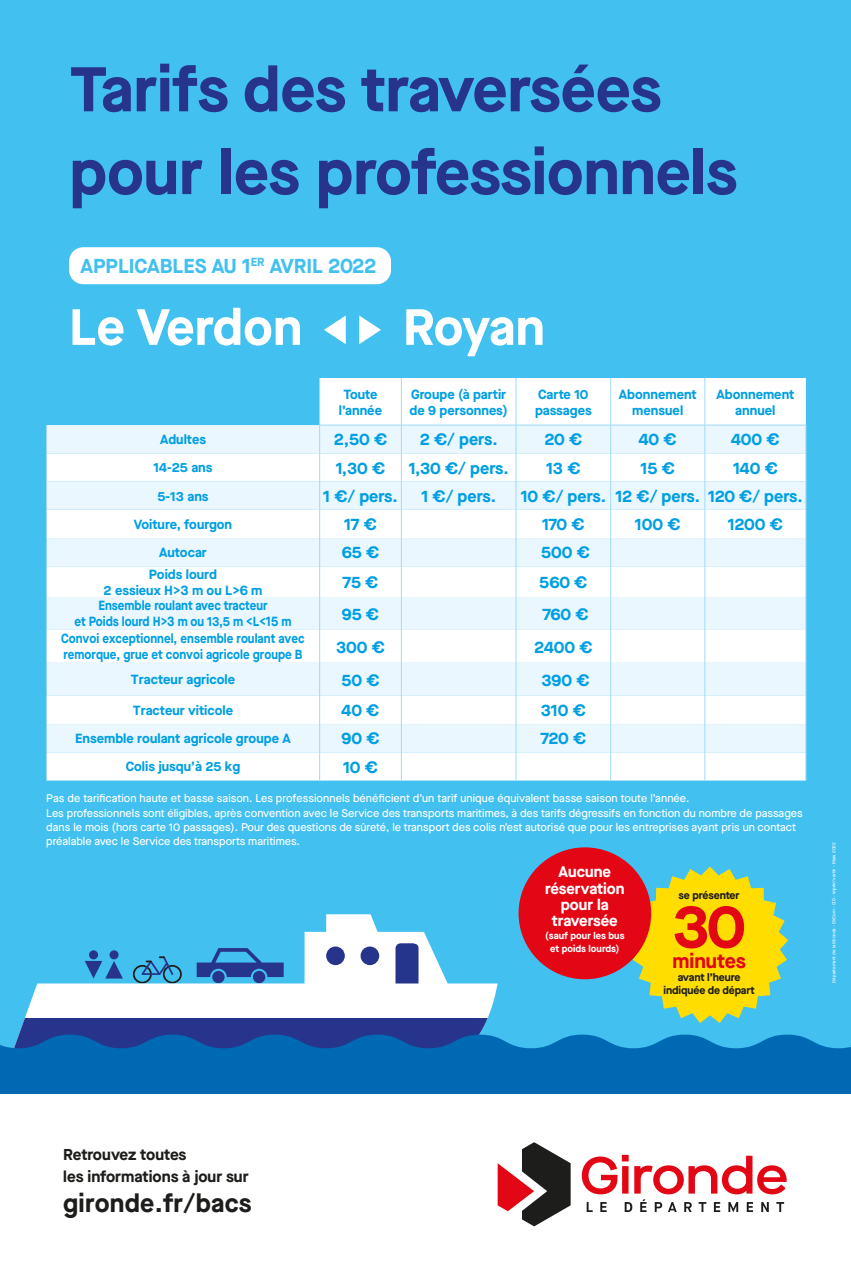
<style>
.page{position:relative;width:851px;height:1276px;background:#fff}
.page>*{position:absolute;margin:0;border:0;box-sizing:border-box;transform-origin:0 0}
.t1{font:700 62.93px/82.8px "Maison Neue";color:#27348b}
.t2{font:700 60.6px "Maison Neue";color:#e30614}
.t3{font:700 50.85px "Maison Neue";letter-spacing:-.005em;color:#fff}
.t4{font:700 25.5px "Maison Neue";letter-spacing:.01em;color:#1d1d1b}
.t5{font:700 20.17px "Maison Neue";color:#42c0f0}
.t6{font:700 20.17px "Maison Neue";color:#e30614}
.t7{font:700 16.58px "Maison Neue";color:#009fe3}
.t8{font:700 15.75px "Maison Neue";color:#1d1d1b}
.t9{font:700 15.45px/16.2px "Maison Neue";color:#fff;text-align:center}
.t10{font:700 13.27px/15.9px "Maison Neue";color:#009fe3;text-align:center}
.t11{font:700 13.27px/15.9px "Maison Neue";color:#009fe3;scale:.9 1}
.t12{font:500 11.1px/14.3px "Maison Neue";color:#fff}
.t13{font:700 10.88px "Maison Neue";letter-spacing:-.01em;color:#1d1d1b}
.t14{font:700 9.75px/13px "Maison Neue";color:#fff;text-align:center}
.questions{font:500 4.5px "Maison Neue";color:#fff}
</style>
<div class="page">
<div style="left:0;top:0;width:850px;height:1094px;background:#42c0f0"></div>
<svg style="left:19px;top:914px;width:478px;height:120px"></svg>
<svg style="left:0;top:1034px;width:850px;height:60px;fill:#0069b4"></svg>
<svg style="left:581px;top:1154px;width:205px;height:58px"></svg>
<svg style="left:497px;top:1142px;width:73px;height:84px"></svg>
<svg style="left:324px;top:315px;width:22px;height:29px"></svg>
<svg style="left:359px;top:315px;width:22px;height:29px"></svg>
<svg style="left:631px;top:866px;width:157px;height:157px"></svg>
<div style="left:518px;top:847px;width:133px;height:132px;background:#e30614;border-radius:50%"></div>
<div style="left:69px;top:247px;width:322px;height:37px;background:#fff;border-radius:14px"></div>
<svg style="left:46px;top:566px;width:759px;height:214px;fill:#fff"></svg>
<hr style="left:319px;top:566px;width:1px;height:31px;background:#a1daf8">
<hr style="left:319px;top:597px;width:1px;height:33px;background:#a1daf8">
<hr style="left:319px;top:630px;width:1px;height:33px;background:#a1daf8">
<hr style="left:319px;top:663px;width:1px;height:33px;background:#a1daf8">
<svg style="left:319px;top:696px;width:1px;height:84px"></svg>
<svg style="left:46px;top:378px;width:760px;height:188px"></svg>
<hr style="left:401px;top:566px;width:1px;height:31px;background:#a1daf8">
<hr style="left:515px;top:566px;width:1px;height:31px;background:#a1daf8">
<hr style="left:610px;top:566px;width:1px;height:31px;background:#a1daf8">
<hr style="left:704px;top:566px;width:1px;height:31px;background:#a1daf8">
<hr style="left:805px;top:566px;width:1px;height:31px;background:#a1daf8">
<hr style="left:401px;top:597px;width:1px;height:33px;background:#a1daf8">
<hr style="left:515px;top:597px;width:1px;height:33px;background:#a1daf8">
<hr style="left:610px;top:597px;width:1px;height:33px;background:#a1daf8">
<hr style="left:704px;top:597px;width:1px;height:33px;background:#a1daf8">
<hr style="left:805px;top:597px;width:1px;height:33px;background:#a1daf8">
<hr style="left:401px;top:630px;width:1px;height:33px;background:#a1daf8">
<hr style="left:515px;top:630px;width:1px;height:33px;background:#a1daf8">
<hr style="left:610px;top:630px;width:1px;height:33px;background:#a1daf8">
<hr style="left:704px;top:630px;width:1px;height:33px;background:#a1daf8">
<hr style="left:805px;top:630px;width:1px;height:33px;background:#a1daf8">
<hr style="left:401px;top:663px;width:1px;height:33px;background:#a1daf8">
<hr style="left:515px;top:663px;width:1px;height:33px;background:#a1daf8">
<hr style="left:610px;top:663px;width:1px;height:33px;background:#a1daf8">
<hr style="left:704px;top:663px;width:1px;height:33px;background:#a1daf8">
<hr style="left:805px;top:663px;width:1px;height:33px;background:#a1daf8">
<svg style="left:401px;top:696px;width:1px;height:84px"></svg>
<svg style="left:515px;top:696px;width:1px;height:84px"></svg>
<svg style="left:610px;top:696px;width:1px;height:84px"></svg>
<svg style="left:704px;top:696px;width:1px;height:84px"></svg>
<svg style="left:805px;top:696px;width:1px;height:84px"></svg>
<hr style="left:319px;top:425px;width:82px;height:1px;background:#a1daf8">
<hr style="left:401px;top:425px;width:115px;height:1px;background:#a1daf8">
<hr style="left:516px;top:425px;width:94px;height:1px;background:#a1daf8">
<hr style="left:610px;top:425px;width:94px;height:1px;background:#a1daf8">
<hr style="left:704px;top:425px;width:102px;height:1px;background:#a1daf8">
<p class="t1" style="left:70px;top:46px;width:669px">Tarifs des traversées pour les professionnels</p>
<p class="t5" style="left:81px;top:251px;width:297px">APPLICABLES AU 1<sup>ER</sup> AVRIL 2022</p>
<p class="t3" style="left:69px;top:291px;width:235px">Le Verdon</p>
<p class="t3" style="left:403px;top:291px;width:143px">Royan</p>
<p class="t10" style="left:339px;top:385px;width:45px">Toute l’année</p>
<p class="t10" style="left:409px;top:385px;width:100px;text-align:left">Groupe (à partir de 9 personnes)</p>
<p class="t10" style="left:535px;top:385px;width:58px;text-align:left">Carte 10 passages</p>
<p class="t10" style="left:618px;top:385px;width:79px">Abonnement mensuel</p>
<p class="t10" style="left:716px;top:385px;width:79px">Abonnement annuel</p>
<p class="t10" style="left:160px;top:431px;width:48px">Adultes</p>
<p class="t7" style="left:334px;top:428px;width:55px">2,50 €</p>
<p class="t7" style="left:419px;top:428px;width:79px">2 €/ pers.</p>
<p class="t7" style="left:544px;top:428px;width:39px">20 €</p>
<p class="t7" style="left:638px;top:428px;width:39px">40 €</p>
<p class="t7" style="left:731px;top:428px;width:50px">400 €</p>
<p class="t10" style="left:154px;top:459px;width:60px">14-25 ans</p>
<p class="t7" style="left:335px;top:456px;width:51px">1,30 €</p>
<p class="t7" style="left:408px;top:456px;width:101px">1,30 €/ pers.</p>
<p class="t7" style="left:546px;top:456px;width:36px">13 €</p>
<p class="t7" style="left:640px;top:456px;width:36px">15 €</p>
<p class="t7" style="left:732px;top:456px;width:46px">140 €</p>
<p class="t10" style="left:157px;top:488px;width:53px">5-13 ans</p>
<p class="t7" style="left:323px;top:484px;width:76px">1 €/ pers.</p>
<p class="t7" style="left:421px;top:484px;width:76px">1 €/ pers.</p>
<p class="t7" style="left:520px;top:484px;width:87px">10 €/ pers.</p>
<p class="t7" style="left:615px;top:484px;width:86px">12 €/ pers.</p>
<p class="t7" style="left:708px;top:484px;width:96px">120 €/ pers.</p>
<p class="t10" style="left:134px;top:516px;width:100px">Voiture, fourgon</p>
<p class="t7" style="left:344px;top:512px;width:34px">17 €</p>
<p class="t7" style="left:542px;top:512px;width:44px">170 €</p>
<p class="t7" style="left:634px;top:512px;width:47px">100 €</p>
<p class="t7" style="left:727px;top:512px;width:57px">1200 €</p>
<p class="t10" style="left:159px;top:544px;width:49px">Autocar</p>
<p class="t7" style="left:341px;top:541px;width:39px">65 €</p>
<p class="t7" style="left:541px;top:541px;width:50px">500 €</p>
<p class="t10" style="left:149px;top:565px;width:70px">Poids lourd</p>
<p class="t10" style="left:103px;top:581px;width:160px">2 essieux H&gt;3 m ou L&gt;6 m</p>
<p class="t7" style="left:342px;top:570px;width:37px">75 €</p>
<p class="t7" style="left:539px;top:570px;width:50px">560 €</p>
<p class="t11" style="left:98px;top:597px;width:189px">Ensemble roulant avec tracteur</p>
<p class="t11" style="left:74px;top:613px;width:242px">et Poids lourd H&gt;3 m ou 13,5 m &lt;L&lt;15 m</p>
<p class="t7" style="left:342px;top:602px;width:39px">95 €</p>
<p class="t7" style="left:542px;top:602px;width:48px">760 €</p>
<p class="t11" style="left:61px;top:630px;width:272px">Convoi exceptionnel, ensemble roulant avec remorque, grue et convoi agricole groupe B</p>
<p class="t7" style="left:336px;top:635px;width:50px">300 €</p>
<p class="t7" style="left:534px;top:635px;width:60px">2400 €</p>
<p class="t10" style="left:131px;top:671px;width:106px">Tracteur agricole</p>
<p class="t7" style="left:341px;top:668px;width:40px">50 €</p>
<p class="t7" style="left:541px;top:668px;width:50px">390 €</p>
<p class="t10" style="left:133px;top:702px;width:102px">Tracteur viticole</p>
<p class="t7" style="left:341px;top:698px;width:39px">40 €</p>
<p class="t7" style="left:541px;top:698px;width:46px">310 €</p>
<p class="t10" style="left:75px;top:730px;width:217px">Ensemble roulant agricole groupe A</p>
<p class="t7" style="left:341px;top:727px;width:39px">90 €</p>
<p class="t7" style="left:540px;top:727px;width:47px">720 €</p>
<p class="t10" style="left:126px;top:758px;width:116px">Colis jusqu’à 25 kg</p>
<p class="t7" style="left:343px;top:755px;width:36px">10 €</p>
<p class="t12" style="left:46px;top:791px;width:644px">Pas de tarification haute et basse saison. Les professionnels bénéficient d’un tarif unique équivalent basse saison toute l’année.</p>
<p class="t12" style="left:46px;top:805px;width:757px">Les professionnels sont éligibles, après convention avec le Service des transports maritimes, à des tarifs dégressifs en fonction du nombre de passages dans le mois (hors carte 10 passages). Pour des questions de sûreté, le transport des colis n’est autorisé que pour les entreprises ayant pris un contact préalable avec le Service des transports maritimes.</p>
<p class="t9" style="left:545px;top:863px;width:81px">Aucune réservation pour la traversée</p>
<p class="t14" style="left:545px;top:928px;width:81px">(sauf pour les bus et poids lourds)</p>
<p class="t13" style="left:678px;top:888px;width:62px">se présenter</p>
<p class="t2" style="left:672px;top:883px;width:75px">30</p>
<p class="t6" style="left:672px;top:946px;width:75px">minutes</p>
<p class="t13" style="left:677px;top:969px;width:64px">avant l’heure</p>
<p class="t13" style="left:663px;top:982px;width:93px">indiquée de départ</p>
<p class="questions" style="left:830px;top:982px;width:142px;rotate:-90deg">Département de la Gironde - DirCom - CID - imprim’vert® - Mars 2022</p>
<p class="t8" style="left:63px;top:1143px;width:125px">Retrouvez toutes</p>
<p class="t8" style="left:63px;top:1165px;width:187px">les informations à jour sur</p>
<p class="t4" style="left:63px;top:1185px;width:190px">gironde.fr/bacs</p>
</div>
